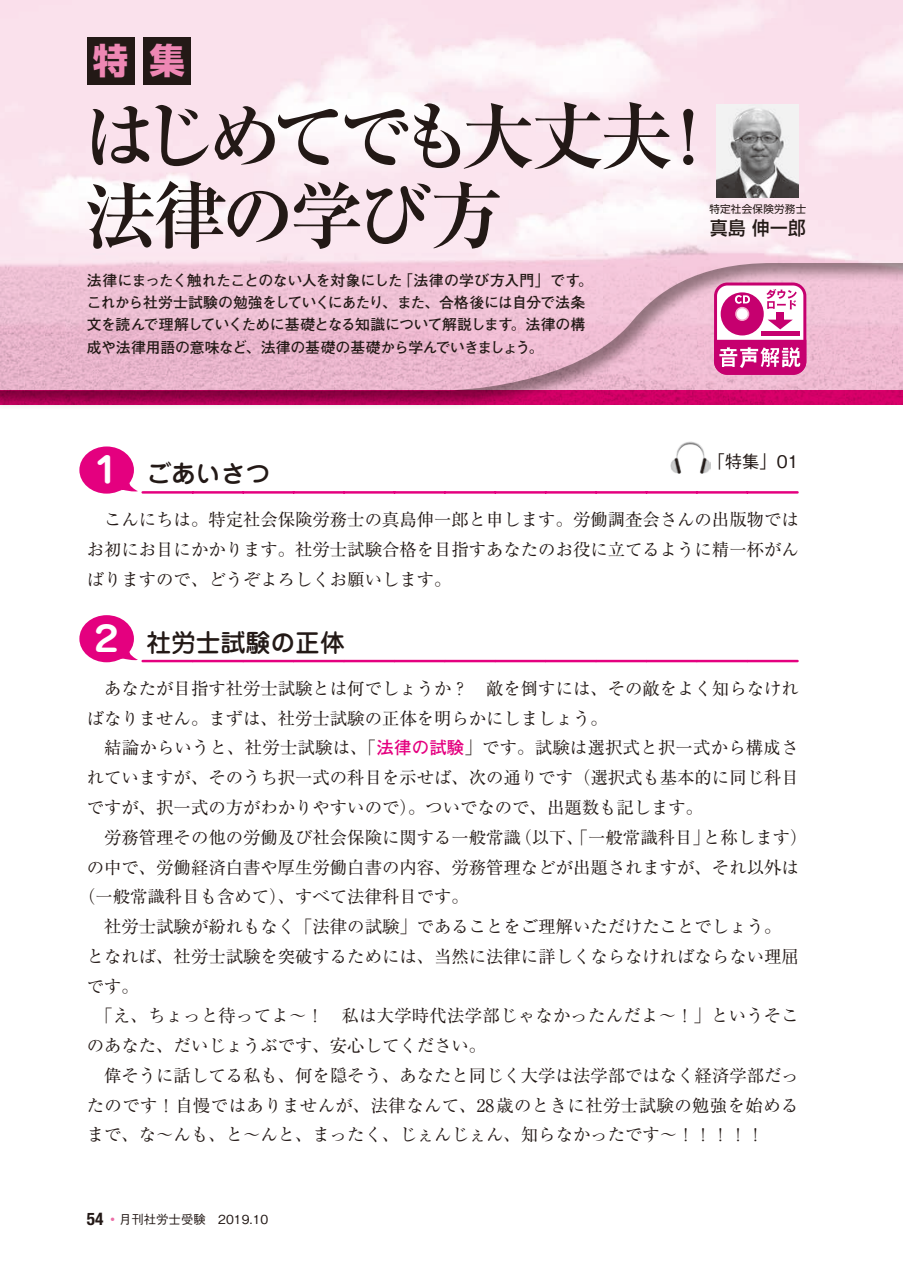
<style>
.page{position:relative;width:903px;height:1275px;background:#fff}
.page>*{position:absolute;margin:0;border:0;box-sizing:border-box;transform-origin:0 0}
.t1{font:700 73.15px/79.5px "Ryumin Pro";letter-spacing:-.075em;color:#231916}
.t2{font:700 35.35px "Shin Go Pro";color:#ee87b4}
.t3{font:700 34.65px "Jun 501 Pro";color:#fff}
.t4{font:500 24.85px "Jun 34 Pro";color:#231916}
.t5{font:500 18.55px "Shin Go Pro";color:#231916;scale:.94 1}
.t6{font:17.32px/29.8px "Ryumin Pro";color:#231916;text-align:justify}
.t7{font:17.32px "Ryumin Pro";letter-spacing:.025em;color:#231916}
.t8{font:500 17.32px "Gothic BBB Pro";color:#231916}
.t9{font:700 14.88px/22.4px "Futo Go B101 Pro";letter-spacing:-.03em;color:#231916}
.t10{font:500 12.42px "Gothic BBB Pro";color:#231916}
.t11{font:10.5px "Shin Go Pro";letter-spacing:.025em;color:#231916}
.s1{font-family:"Futo Go B101 Pro";font-weight:700;color:#e4007f}
.s2{font-family:"Helvetica Neue";font-weight:700;font-stretch:condensed;font-size:17.32px}
.s3{color:#eb6ea6}
</style>
<div class="page">
<div style="left:0;top:0;width:903px;height:410px;background:#231916;opacity:.45"></div>
<svg style="left:0;top:0;width:903px;height:391px;fill:#fae1ec"></svg>
<img style="left:671px;top:441px;width:39px;height:32px">
<div style="left:79px;top:446px;width:55px;height:48px;background:#e4007f;border-radius:50%"></div>
<svg style="left:119px;top:482px;width:678px;height:12px"></svg>
<div style="left:79px;top:615px;width:55px;height:47px;background:#e4007f;border-radius:50%"></div>
<svg style="left:119px;top:651px;width:678px;height:11px"></svg>
<div style="left:715px;top:284px;width:90px;height:89px;background:#fff;border-radius:12px"></div>
<div style="left:714px;top:283px;width:92px;height:92px;border:3px solid #c6006f;border-radius:12px"></div>
<svg style="left:712px;top:338px;width:96px;height:38px;background:#d74f9b"></svg>
<div style="left:721px;top:292px;width:43px;height:43px;background:#c6006f;border-radius:50%"></div>
<svg style="left:735px;top:307px;width:14px;height:14px"></svg>
<div style="left:737px;top:308px;width:11px;height:11px;background:#fff;border-radius:50%"></div>
<svg style="left:768px;top:320px;width:25px;height:9px"></svg>
<div style="left:776px;top:312px;width:8px;height:9px;background:#c6006f"></div>
<hr style="left:761px;top:331px;width:38px;height:4px;background:#c6006f">
<svg style="left:766px;top:289px;width:31px;height:20px"></svg>
<svg style="left:735px;top:295px;width:15px;height:9px"></svg>
<div style="left:87px;top:37px;width:47px;height:48px;background:#231916"></div>
<div style="left:143px;top:37px;width:48px;height:48px;background:#231916"></div>
<img style="left:717px;top:104px;width:82px;height:93px">
<h2 class="t2" style="left:93px;top:33px;width:94px">特集</h2>
<h1 class="t1" style="left:82px;top:92px;width:644px">はじめてでも大丈夫！法律の学び方</h1>
<p class="t9" style="left:87px;top:267px;width:507px">法律にまったく触れたことのない人を対象にした「法律の学び方入門」です。これから社労士試験の勉強をしていくにあたり、また、合格後には自分で法条文を読んで理解していくために基礎となる知識について解説します。法律の構成や法律用語の意味など、法律の基礎の基礎から学んでいきましょう。</p>
<p class="t11" style="left:709px;top:201px;width:98px">特定社会保険労務士</p>
<p class="t5" style="left:710px;top:213px;width:103px">真島 伸一郎</p>
<p class="t8" style="left:707px;top:448px;width:93px">「特集」01</p>
<h3 class="t3" style="left:89px;top:443px;width:36px">１</h3>
<h3 class="t4" style="left:146px;top:454px;width:126px">ごあいさつ</h3>
<p class="t6" style="left:87px;top:504px;width:713px;text-indent:17px">こんにちは。特定社会保険労務士の真島伸一郎と申します。労働調査会さんの出版物ではお初にお目にかかります。社労士試験合格を目指すあなたのお役に立てるように精一杯がんばりますので、どうぞよろしくお願いします。</p>
<h3 class="t3" style="left:89px;top:611px;width:36px">２</h3>
<h3 class="t4" style="left:146px;top:623px;width:200px">社労士試験の正体</h3>
<p class="t6" style="left:87px;top:672px;width:713px;text-indent:17px">あなたが目指す社労士試験とは何でしょうか？　敵を倒すには、その敵をよく知らなければなりません。まずは、社労士試験の正体を明らかにしましょう。</p>
<p class="t6" style="left:87px;top:732px;width:713px;text-indent:17px">結論からいうと、社労士試験は、「<span class="s1">法律の試験</span>」です。試験は選択式と択一式から構成されていますが、そのうち択一式の科目を示せば、次の通りです（選択式も基本的に同じ科目ですが、択一式の方がわかりやすいので）。ついでなので、出題数も記します。</p>
<p class="t6" style="left:104px;top:821px;width:705px">労務管理その他の労働及び社会保険に関する一般常識（以下、「一般常識科目」と称します）</p>
<p class="t6" style="left:87px;top:851px;width:713px">の中で、労働経済白書や厚生労働白書の内容、労務管理などが出題されますが、それ以外は</p>
<p class="t6" style="left:78px;top:881px;width:392px">（一般常識科目も含めて）、すべて法律科目です。</p>
<p class="t6" style="left:104px;top:910px;width:679px">社労士試験が紛れもなく「法律の試験」であることをご理解いただけたことでしょう。</p>
<p class="t6" style="left:87px;top:940px;width:713px">となれば、社労士試験を突破するためには、当然に法律に詳しくならなければならない理屈</p>
<p class="t6" style="left:87px;top:970px;width:54px">です。</p>
<p class="t6" style="left:95px;top:1000px;width:705px">「え、ちょっと待ってよ～！　私は大学時代法学部じゃなかったんだよ～！」というそこ</p>
<p class="t6" style="left:87px;top:1029px;width:401px">のあなた、だいじょうぶです、安心してください。</p>
<p class="t6" style="left:104px;top:1059px;width:696px">偉そうに話してる私も、何を隠そう、あなたと同じく大学は法学部ではなく経済学部だっ</p>
<p class="t7" style="left:87px;top:1091px;width:713px">たのです！自慢ではありませんが、法律なんて、28歳のときに社労士試験の勉強を始める</p>
<p class="t6" style="left:87px;top:1119px;width:679px">まで、な～んも、と～んと、まったく、じぇんじぇん、知らなかったです～！！！！！</p>
<p class="t10" style="left:87px;top:1209px;width:183px"><span class="s2">54</span> <span class="s3">◦</span>月刊社労士受験　2019.10</p>
</div>
